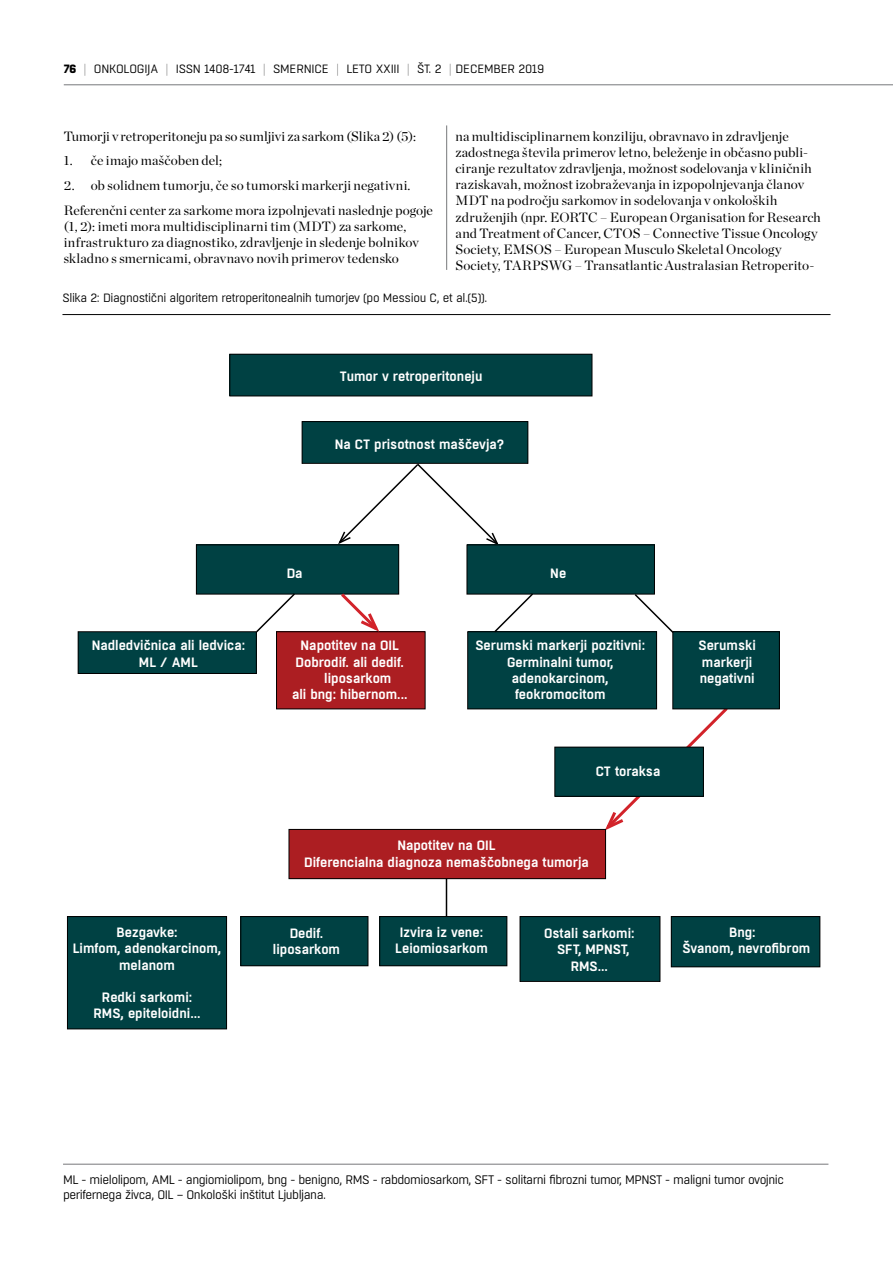
<style>
.page{position:relative;width:893px;height:1263px;background:#fff}
.page>*{position:absolute;margin:0;border:0;box-sizing:border-box;transform-origin:0 0}
.t1{font:13.5px/16.2px "Chronicle Display";letter-spacing:.005em;color:#000}
.t2{font:600 13.5px/16.2px "Boxed";color:#fff;text-align:center}
.t3{font:12.3px/14.7px "Boxed";letter-spacing:-.04em;color:#000}
.t4{font:12px "Boxed";letter-spacing:-.03em;color:#000}
.s1{font-weight:800}
.s2{font-weight:100}
</style>
<div class="page">
<hr style="left:64px;top:84px;width:829px;height:1px;background:#77787b">
<svg style="left:602px;top:704px;width:129px;height:129px"></svg>
<div style="left:230px;top:354px;width:362px;height:42px;background:#004143"></div>
<div style="left:230px;top:354px;width:362px;height:42px;border:1px solid #000"></div>
<svg style="left:336px;top:463px;width:164px;height:84px"></svg>
<div style="left:196px;top:545px;width:203px;height:49px;background:#004143"></div>
<div style="left:196px;top:545px;width:203px;height:49px;border:1px solid #000"></div>
<div style="left:467px;top:545px;width:187px;height:49px;background:#004143"></div>
<div style="left:467px;top:545px;width:188px;height:49px;border:1px solid #000"></div>
<div style="left:302px;top:422px;width:226px;height:41px;background:#004143"></div>
<div style="left:302px;top:421px;width:226px;height:42px;border:1px solid #000"></div>
<svg style="left:254px;top:592px;width:43px;height:41px"></svg>
<div style="left:277px;top:632px;width:148px;height:77px;background:#ac1e22"></div>
<div style="left:276px;top:631px;width:149px;height:78px;border:1px solid #000"></div>
<div style="left:78px;top:632px;width:178px;height:41px;background:#004143"></div>
<div style="left:78px;top:631px;width:179px;height:43px;border:1px solid #000"></div>
<div style="left:468px;top:632px;width:189px;height:77px;background:#004143"></div>
<div style="left:467px;top:631px;width:190px;height:78px;border:1px solid #000"></div>
<div style="left:673px;top:632px;width:106px;height:77px;background:#004143"></div>
<div style="left:673px;top:631px;width:107px;height:78px;border:1px solid #000"></div>
<div style="left:555px;top:747px;width:148px;height:49px;background:#004143"></div>
<div style="left:555px;top:747px;width:149px;height:49px;border:1px solid #000"></div>
<div style="left:289px;top:829px;width:317px;height:50px;background:#ac1e22"></div>
<div style="left:289px;top:829px;width:317px;height:50px;border:1px solid #000"></div>
<div style="left:241px;top:916px;width:127px;height:50px;background:#004143"></div>
<div style="left:241px;top:916px;width:127px;height:50px;border:1px solid #000"></div>
<div style="left:380px;top:916px;width:127px;height:50px;background:#004143"></div>
<div style="left:379px;top:916px;width:128px;height:50px;border:1px solid #000"></div>
<div style="left:520px;top:916px;width:140px;height:65px;background:#004143"></div>
<div style="left:520px;top:916px;width:140px;height:65px;border:1px solid #000"></div>
<div style="left:671px;top:916px;width:149px;height:51px;background:#004143"></div>
<div style="left:671px;top:916px;width:149px;height:51px;border:1px solid #000"></div>
<div style="left:67px;top:916px;width:160px;height:113px;background:#004143"></div>
<div style="left:67px;top:916px;width:160px;height:113px;border:1px solid #000"></div>
<svg style="left:338px;top:592px;width:44px;height:41px"></svg>
<svg style="left:493px;top:592px;width:42px;height:41px"></svg>
<svg style="left:633px;top:592px;width:42px;height:42px"></svg>
<hr style="left:446px;top:879px;width:1px;height:37px;background:#000">
<hr style="left:62px;top:314px;width:768px;height:1px;background:#000">
<hr style="left:63px;top:1164px;width:765px;height:1px;background:#77787b">
<hr style="left:446px;top:125px;width:1px;height:145px;background:#77787b">
<p class="t4" style="left:64px;top:61px;width:482px"><span class="s1">76</span> <span class="s2">|</span> ONKOLOGIJA <span class="s2">|</span> ISSN 1408-1741 <span class="s2">|</span> SMERNICE <span class="s2">|</span> LETO XXIII <span class="s2">|</span> ŠT. 2 <span class="s2">|</span> DECEMBER 2019</p>
<p class="t1" style="left:64px;top:128px;width:354px">Tumorji v retroperitoneju pa so sumljivi za sarkom (Slika 2) (5):</p>
<p class="t1" style="left:64px;top:153px;width:160px">1. če imajo maščoben del;</p>
<p class="t1" style="left:64px;top:173px;width:371px;line-height:24.8px">2. ob solidnem tumorju, če so tumorski markerji negativni.<br>Referenčni center za sarkome mora izpolnjevati naslednje pogoje</p>
<p class="t1" style="left:64px;top:218px;width:357px">(1, 2): imeti mora multidisciplinarni tim (MDT) za sarkome, infrastrukturo za diagnostiko, zdravljenje in sledenje bolnikov skladno s smernicami, obravnavo novih primerov tedensko</p>
<p class="t1" style="left:455px;top:128px;width:367px">na multidisciplinarnem konziliju, obravnavo in zdravljenje zadostnega števila primerov letno, beleženje in občasno publi&shy;ciranje rezultatov zdravljenja, možnost sodelovanja v kliničnih raziskavah, možnost izobraževanja in izpopolnjevanja članov MDT na področju sarkomov in sodelovanja v onkoloških združenjih (npr. EORTC – European Organisation for Research and Treatment of Cancer, CTOS – Connective Tissue Oncology Society, EMSOS – European Musculo Skeletal Oncology Society, TARPSWG – Transatlantic Australasian Retroperito-</p>
<p class="t4" style="left:62px;top:290px;width:426px">Slika 2: Diagnostični algoritem retroperitonealnih tumorjev (po Messiou C, et al.(5)).</p>
<p class="t2" style="left:340px;top:368px;width:144px">Tumor v retroperitoneju</p>
<p class="t2" style="left:335px;top:436px;width:171px">Na CT prisotnost maščevja?</p>
<p class="t2" style="left:287px;top:566px;width:17px">Da</p>
<p class="t2" style="left:550px;top:566px;width:17px">Ne</p>
<p class="t2" style="left:92px;top:638px;width:155px">Nadledvičnica ali ledvica:<br>ML / AML</p>
<p class="t2" style="left:475px;top:638px;width:171px">Serumski markerji pozitivni:<br>Germinalni tumor, adenokarcinom, feokromocitom</p>
<p class="t2" style="left:698px;top:638px;width:59px;text-align:left">Serumski markerji negativni</p>
<p class="t2" style="left:301px;top:638px;width:100px">Napotitev na OIL</p>
<p class="t2" style="left:296px;top:654px;width:110px">Dobrodif. ali dedif.</p>
<p class="t2" style="left:324px;top:670px;width:69px">liposarkom</p>
<p class="t2" style="left:292px;top:687px;width:117px">ali bng: hibernom...</p>
<p class="t2" style="left:73px;top:925px;width:150px">Bezgavke:<br>Limfom, adenokarcinom, melanom</p>
<p class="t2" style="left:94px;top:990px;width:109px">Redki sarkomi:<br>RMS, epiteloidni...</p>
<p class="t2" style="left:596px;top:764px;width:66px">CT toraksa</p>
<p class="t2" style="left:304px;top:838px;width:286px">Napotitev na OIL<br>Diferencialna diagnoza nemaščobnega tumorja</p>
<p class="t2" style="left:273px;top:926px;width:69px">Dedif. liposarkom</p>
<p class="t2" style="left:395px;top:925px;width:94px">Izvira iz vene:<br>Leiomiosarkom</p>
<p class="t2" style="left:544px;top:926px;width:92px">Ostali sarkomi:<br>SFT, MPNST,<br>RMS...</p>
<p class="t2" style="left:682px;top:925px;width:129px">Bng:<br>Švanom, nevrofibrom</p>
<p class="t3" style="left:63px;top:1173px;width:723px">ML - mielolipom, AML - angiomiolipom, bng - benigno, RMS - rabdomiosarkom, SFT - solitarni fibrozni tumor, MPNST - maligni tumor ovojnic perifernega živca, OIL – Onkološki inštitut Ljubljana.</p>
</div>
